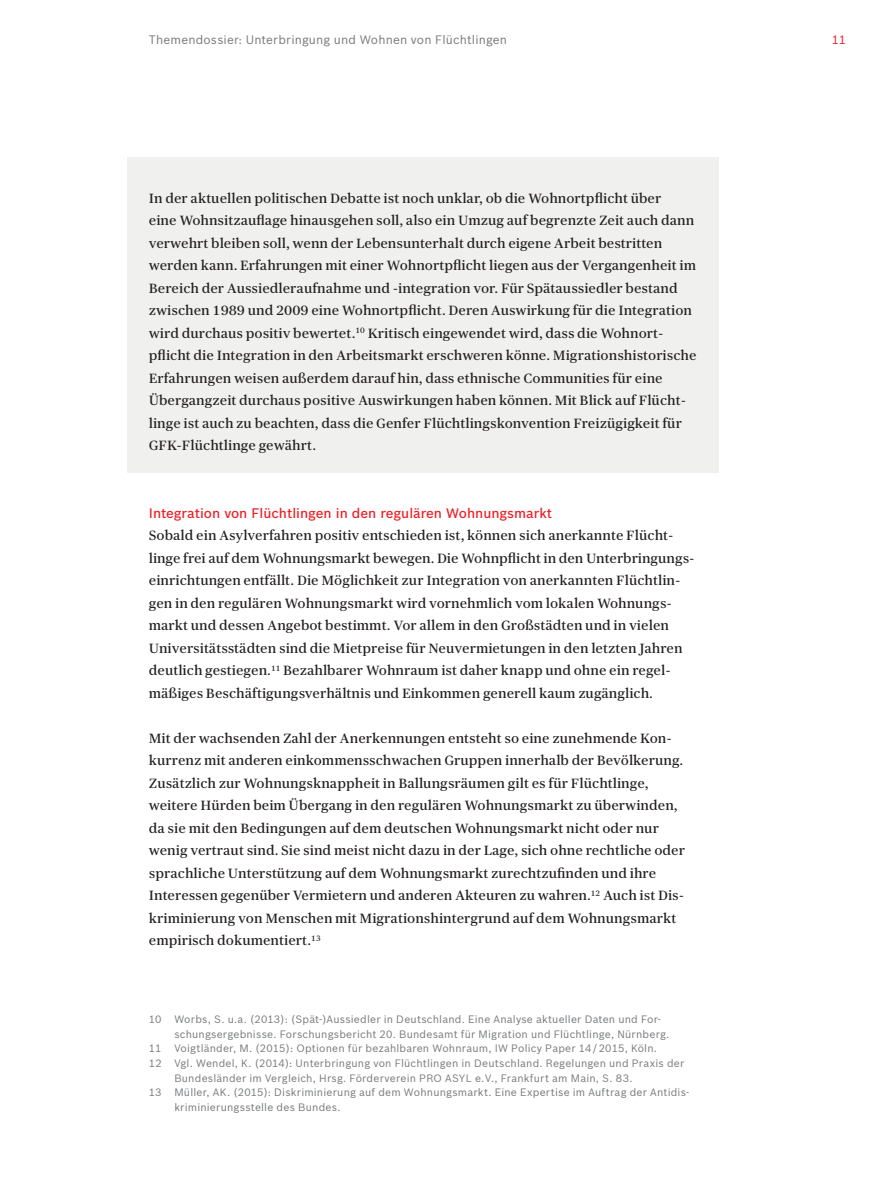
<style>
.page{position:relative;width:893px;height:1191px;background:#fff}
.page>*{position:absolute;margin:0;border:0;box-sizing:border-box;transform-origin:0 0}
.t1{font:13.5px/22.5px "Bosch Serif";color:#231f20}
.t2{font:500 13.5px "Bosch Sans";color:#ee1d23}
.t3{font:12px "Bosch Sans";letter-spacing:.015em;color:#76787b}
.t4{font:12px "Bosch Sans";color:#ee1d23}
.t5{font:10.5px "Bosch Sans";letter-spacing:.02em;color:#76787b}
</style>
<div class="page">
<div style="left:128px;top:158px;width:591px;height:315px;background:#f0f1ee"></div>
<p class="t3" style="left:149px;top:32px;width:360px">Themendossier: Unterbringung und Wohnen von Flüchtlingen</p>
<p class="t4" style="left:832px;top:32px;width:16px">11</p>
<p class="t1" style="left:149px;top:186px;width:549px">In der aktuellen politischen Debatte ist noch unklar, ob die Wohnortpflicht über<br>eine Wohnsitzauflage hinausgehen soll, also ein Umzug auf begrenzte Zeit auch dann verwehrt bleiben soll, wenn der Lebensunterhalt durch eigene Arbeit bestritten werden kann. Erfahrungen mit einer Wohnortpflicht liegen aus der Vergangenheit im Bereich der Aussiedleraufnahme und -integration vor. Für Spätaussiedler bestand zwischen 1989 und 2009 eine Wohnortpflicht. Deren Auswirkung für die Integration wird durchaus positiv bewertet.<sup>10</sup> Kritisch eingewendet wird, dass die Wohnort&shy;pflicht die Integration in den Arbeitsmarkt erschweren könne. Migrationshistorische Erfahrungen weisen außerdem darauf hin, dass ethnische Communities für eine Übergangzeit durchaus positive Auswirkungen haben können. Mit Blick auf Flücht&shy;linge ist auch zu beachten, dass die Genfer Flüchtlingskonvention Freizügigkeit für GFK-Flüchtlinge gewährt.</p>
<p class="t2" style="left:149px;top:504px;width:405px">Integration von Flüchtlingen in den regulären Wohnungsmarkt</p>
<p class="t1" style="left:149px;top:524px;width:547px">Sobald ein Asylverfahren positiv entschieden ist, können sich anerkannte Flücht&shy;linge frei auf dem Wohnungsmarkt bewegen. Die Wohnpflicht in den Unterbringungs&shy;einrichtungen entfällt. Die Möglichkeit zur Integration von anerkannten Flüchtlin&shy;gen in den regulären Wohnungsmarkt wird vornehmlich vom lokalen Wohnungs&shy;markt und dessen Angebot bestimmt. Vor allem in den Großstädten und in vielen Universitätsstädten sind die Mietpreise für Neuvermietungen in den letzten Jahren deutlich gestiegen.<sup>11</sup> Bezahlbarer Wohnraum ist daher knapp und ohne ein regel&shy;mäßiges Beschäftigungsverhältnis und Einkommen generell kaum zugänglich.</p>
<p class="t1" style="left:149px;top:726px;width:538px">Mit der wachsenden Zahl der Anerkennungen entsteht so eine zunehmende Kon&shy;kurrenz mit anderen einkommensschwachen Gruppen innerhalb der Bevölkerung.<br>Zusätzlich zur Wohnungsknappheit in Ballungsräumen gilt es für Flüchtlinge, weitere Hürden beim Übergang in den regulären Wohnungsmarkt zu überwinden, da sie mit den Bedingungen auf dem deutschen Wohnungsmarkt nicht oder nur wenig vertraut sind. Sie sind meist nicht dazu in der Lage, sich ohne rechtliche oder sprachliche Unterstützung auf dem Wohnungsmarkt zurechtzufinden und ihre Interessen gegenüber Vermietern und anderen Akteuren zu wahren.<sup>12</sup> Auch ist Dis&shy;kriminierung von Menschen mit Migrationshintergrund auf dem Wohnungsmarkt empirisch dokumentiert.<sup>13</sup></p>
<p class="t5" style="left:149px;top:1012px;width:514px">10 Worbs, S. u.a. (2013): (Spät-)Aussiedler in Deutschland. Eine Analyse aktueller Daten und For-</p>
<p class="t5" style="left:174px;top:1027px;width:497px">schungsergebnisse. Forschungsbericht 20. Bundesamt für Migration und Flüchtlinge, Nürnberg.</p>
<p class="t5" style="left:149px;top:1042px;width:510px">11 Voigtländer, M. (2015): Optionen für bezahlbaren Wohnraum, IW Policy Paper 14/2015, Köln.</p>
<p class="t5" style="left:149px;top:1056px;width:537px">12 Vgl. Wendel, K. (2014): Unterbringung von Flüchtlingen in Deutschland. Regelungen und Praxis der</p>
<p class="t5" style="left:174px;top:1071px;width:460px">Bundesländer im Vergleich, Hrsg. Förderverein PRO ASYL e. V., Frankfurt am Main, S. 83.</p>
<p class="t5" style="left:149px;top:1085px;width:542px">13 Müller, AK. (2015): Diskriminierung auf dem Wohnungsmarkt. Eine Expertise im Auftrag der Antidis-</p>
<p class="t5" style="left:174px;top:1100px;width:168px">kriminierungsstelle des Bundes.</p>
</div>
